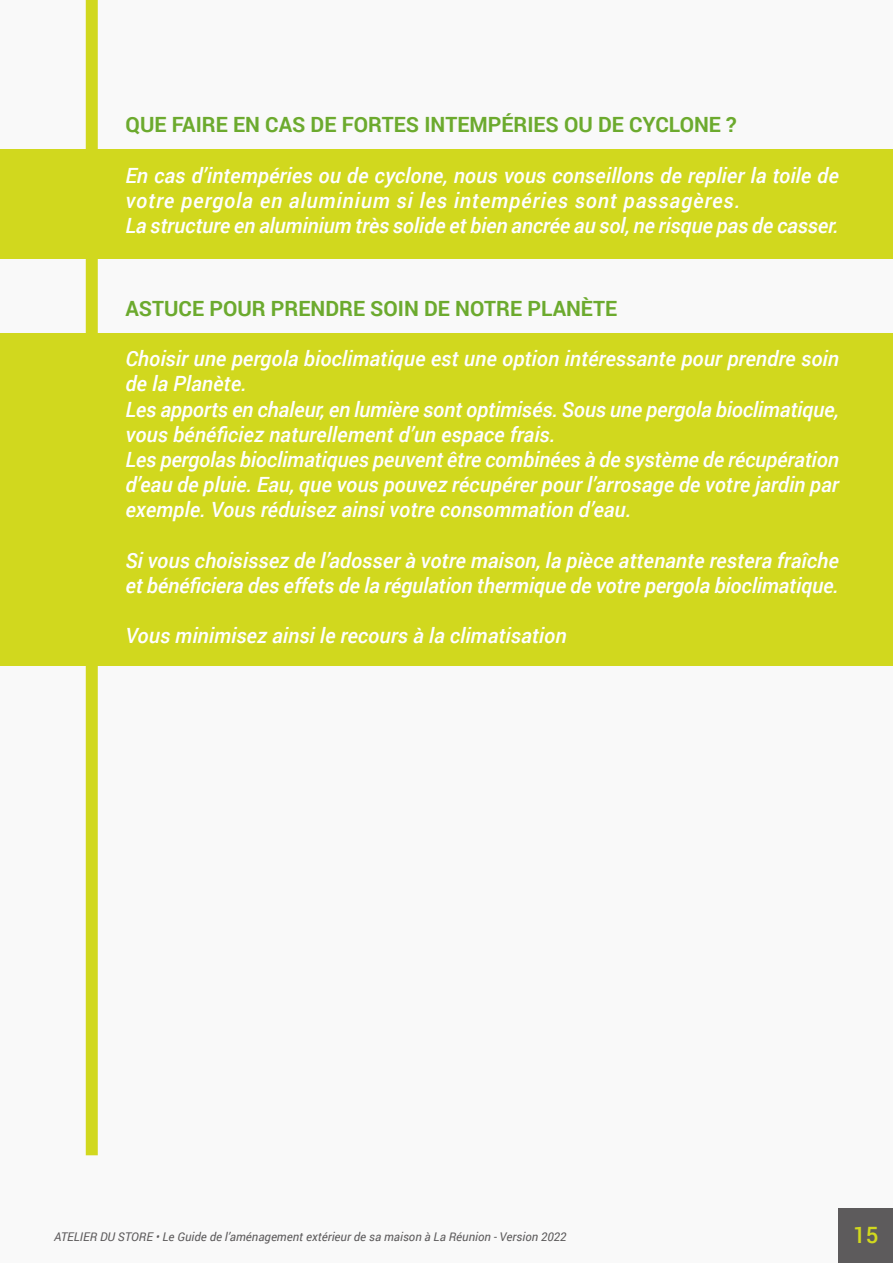
<style>
.page{position:relative;width:893px;height:1263px;background:#f9f9f9}
.page>*{position:absolute;margin:0;border:0;box-sizing:border-box;transform-origin:0 0}
.t1{font:500 22.5px "Roboto";color:#d1d81e}
.t2{font:italic 500 21px/25.2px "Roboto";color:#fff}
.t3{font:700 21px "Roboto";color:#6caa2e}
.t4{font:italic 12px "Roboto";color:#5d5b5c}
</style>
<div class="page">
<div style="left:839px;top:1209px;width:54px;height:54px;background:#5d5b5c"></div>
<div style="left:86px;top:0;width:12px;height:1155px;background:#d1d81e"></div>
<div style="left:0;top:149px;width:893px;height:110px;background:#d1d81e"></div>
<div style="left:0;top:333px;width:893px;height:333px;background:#d1d81e"></div>
<p class="t3" style="left:125px;top:110px;width:613px">QUE FAIRE EN CAS DE FORTES INTEMPÉRIES OU DE CYCLONE ?</p>
<p class="t2" style="left:125px;top:162px;width:715px">En cas d’intempéries ou de cyclone, nous vous conseillons de replier la toile de votre pergola en aluminium si les intempéries sont passagères.</p>
<p class="t2" style="left:125px;top:212px;width:715px">La structure en aluminium très solide et bien ancrée au sol, ne risque pas de casser.</p>
<p class="t3" style="left:125px;top:294px;width:493px">ASTUCE POUR PRENDRE SOIN DE NOTRE PLANÈTE</p>
<p class="t2" style="left:125px;top:345px;width:715px">Choisir une pergola bioclimatique est une option intéressante pour prendre soin de la Planète.</p>
<p class="t2" style="left:125px;top:396px;width:715px">Les apports en chaleur, en lumière sont optimisés. Sous une pergola bioclimatique, vous bénéficiez naturellement d’un espace frais.</p>
<p class="t2" style="left:125px;top:446px;width:715px;text-align:justify">Les pergolas bioclimatiques peuvent être combinées à de système de récupération d’eau de pluie. Eau, que vous pouvez récupérer pour l’arrosage de votre jardin par exemple. Vous réduisez ainsi votre consommation d’eau.</p>
<p class="t2" style="left:125px;top:547px;width:715px">Si vous choisissez de l’adosser à votre maison, la pièce attenante restera fraîche et bénéficiera des effets de la régulation thermique de votre pergola bioclimatique.</p>
<p class="t2" style="left:125px;top:623px;width:443px">Vous minimisez ainsi le recours à la climatisation</p>
<p class="t4" style="left:54px;top:1229px;width:514px">ATELIER DU STORE • Le Guide de l’aménagement extérieur de sa maison à La Réunion - Version 2022</p>
<p class="t1" style="left:853px;top:1219px;width:27px">15</p>
</div>
